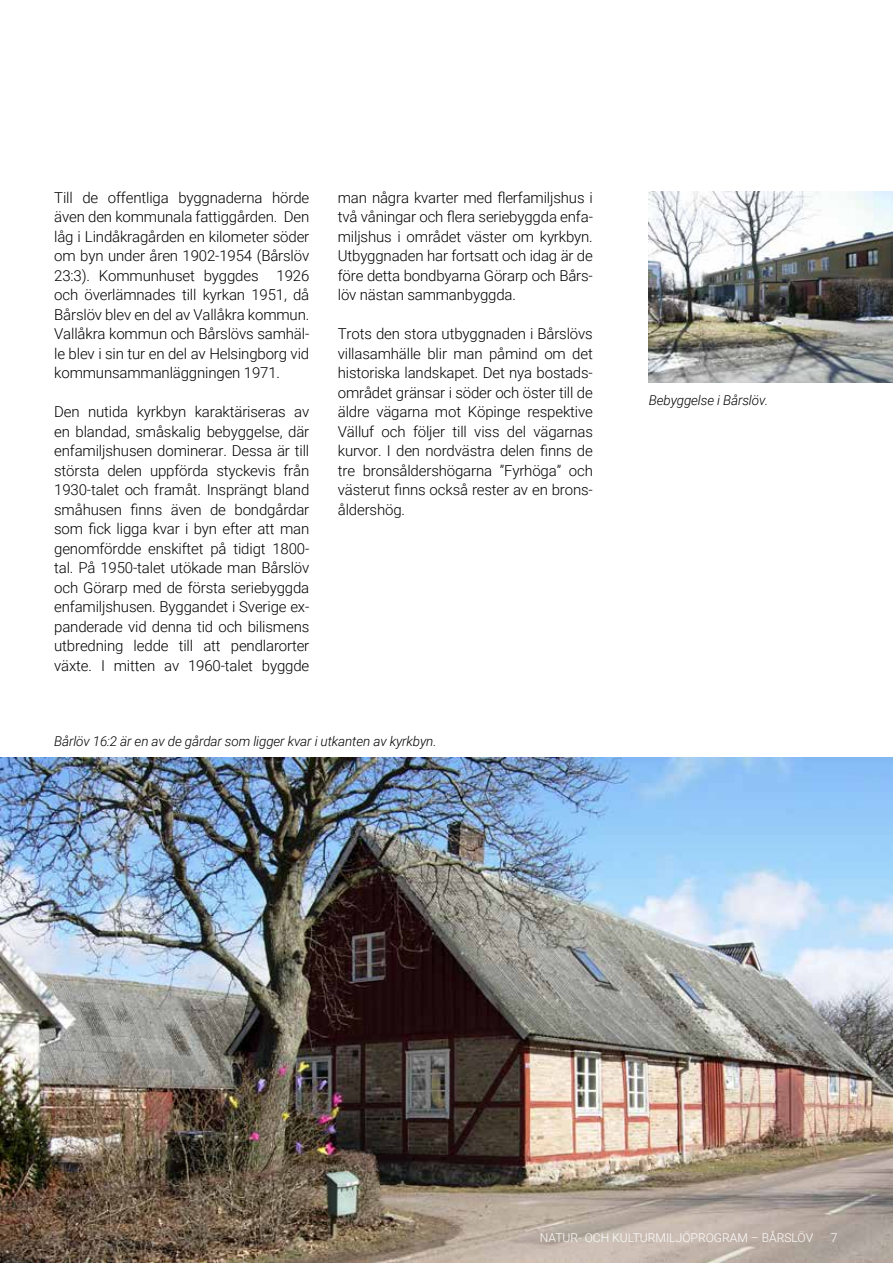
<style>
.page{position:relative;width:893px;height:1263px;background:#fff}
.page>*{position:absolute;margin:0;border:0;box-sizing:border-box;transform-origin:0 0}
.t1{font:300 15px/19.5px "Roboto";letter-spacing:-.01em;color:#000;text-align:justify}
.t2{font:italic 300 13.5px "Roboto";letter-spacing:-.01em;color:#000}
.t3{font:300 12.15px "Roboto";color:#fff}
</style>
<div class="page">
<img style="left:648px;top:191px;width:245px;height:192px">
<img style="left:0;top:758px;width:893px;height:505px">
<p class="t1" style="left:54px;top:187px;width:257px">Till de offentliga byggnaderna hörde även den kommunala fattiggården. Den låg i Lindåkragården en kilometer söder om byn under åren 1902-1954 (Bårslöv 23:3). Kommunhuset byggdes 1926 och överlämnades till kyrkan 1951, då Bårslöv blev en del av Vallåkra kommun.<br>Vallåkra kommun och Bårslövs samhäl&shy;le blev i sin tur en del av Helsingborg vid kommunsammanläggningen 1971.</p>
<p class="t1" style="left:54px;top:401px;width:257px">Den nutida kyrkbyn karaktäriseras av en blandad, småskalig bebyggelse, där enfamiljshusen dominerar. Dessa är till största delen uppförda styckevis från 1930-talet och framåt. Insprängt bland småhusen finns även de bondgårdar som fick ligga kvar i byn efter att man genomfördde enskiftet på tidigt 1800- tal. På 1950-talet utökade man Bårslöv och Görarp med de första seriebyggda enfamiljshusen. Byggandet i Sverige ex&shy;panderade vid denna tid och bilismens utbredning ledde till att pendlarorter växte. I mitten av 1960-talet byggde</p>
<p class="t1" style="left:338px;top:187px;width:257px">man några kvarter med flerfamiljshus i två våningar och flera seriebyggda enfa&shy;miljshus i området väster om kyrkbyn.<br>Utbyggnaden har fortsatt och idag är de före detta bondbyarna Görarp och Bårs&shy;löv nästan sammanbyggda.</p>
<p class="t1" style="left:338px;top:323px;width:257px">Trots den stora utbyggnaden i Bårslövs villasamhälle blir man påmind om det historiska landskapet. Det nya bostads&shy;området gränsar i söder och öster till de äldre vägarna mot Köpinge respektive Välluf och följer till viss del vägarnas kurvor. I den nordvästra delen finns de tre bronsåldershögarna ”Fyrhöga” och västerut finns också rester av en brons&shy;åldershög.</p>
<p class="t2" style="left:54px;top:732px;width:384px">Bårlöv 16:2 är en av de gårdar som ligger kvar i utkanten av kyrkbyn.</p>
<p class="t2" style="left:649px;top:391px;width:121px">Bebyggelse i Bårslöv.</p>
<p class="t3" style="left:540px;top:1229px;width:275px">NATUR- OCH KULTURMILJÖPROGRAM – BÅRSLÖV</p>
<p class="t3" style="left:831px;top:1229px;width:8px">7</p>
</div>
